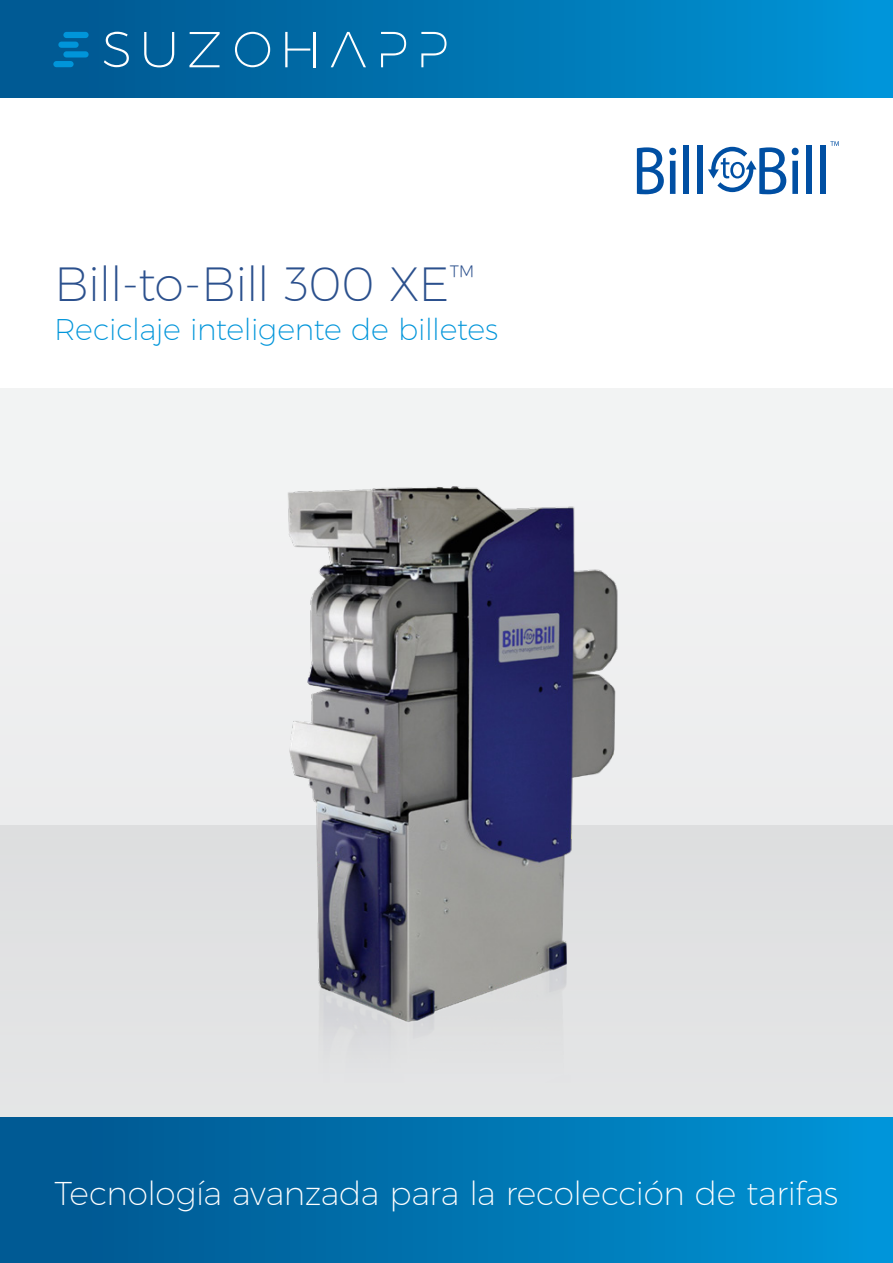
<style>
.page{position:relative;width:893px;height:1263px;background:#fff}
.page>*{position:absolute;margin:0;border:0;box-sizing:border-box;transform-origin:0 0}
.t1{font:200 48px "Montserrat";letter-spacing:-.025em;color:#2b508d}
.t2{font:200 33px "Montserrat";letter-spacing:-.015em;color:#fff}
.t3{font:200 30px "Montserrat";letter-spacing:-.015em;color:#0095da}
</style>
<div class="page">
<div style="left:0;top:389px;width:893px;height:734px;background:#f2f2f3"></div>
<div style="left:0;top:826px;width:893px;height:291px;background:#e2e3e4"></div>
<div style="left:0;top:1117px;width:893px;height:146px;background:linear-gradient(to right,#00548c,#0094d6)"></div>
<div style="left:0;top:0;width:893px;height:97px;background:linear-gradient(to right,#00548c,#0094d6)"></div>
<svg style="left:637px;top:147px;width:39px;height:47px"></svg>
<div style="left:684px;top:145px;width:5px;height:49px;background:#004fa3"></div>
<div style="left:697px;top:145px;width:6px;height:49px;background:#004fa3"></div>
<svg style="left:792px;top:148px;width:7px;height:46px"></svg>
<div style="left:806px;top:145px;width:6px;height:49px;background:#004fa3"></div>
<div style="left:820px;top:145px;width:5px;height:49px;background:#004fa3"></div>
<svg style="left:708px;top:147px;width:78px;height:47px"></svg>
<svg style="left:830px;top:141px;width:9px;height:5px"></svg>
<div style="left:63px;top:51px;width:26px;height:7px;background:#0095da;border-radius:3px"></div>
<div style="left:53px;top:61px;width:21px;height:6px;background:#0095da;border-radius:3px"></div>
<div style="left:63px;top:32px;width:26px;height:6px;background:#0095da;border-radius:3px"></div>
<svg style="left:58px;top:42px;width:21px;height:6px"></svg>
<svg style="left:144px;top:32px;width:30px;height:35px"></svg>
<svg style="left:235px;top:32px;width:35px;height:35px"></svg>
<svg style="left:189px;top:32px;width:31px;height:35px"></svg>
<hr style="left:313px;top:32px;width:3px;height:35px;background:#fff">
<svg style="left:331px;top:32px;width:35px;height:35px"></svg>
<svg style="left:381px;top:32px;width:25px;height:35px"></svg>
<svg style="left:104px;top:32px;width:25px;height:35px"></svg>
<svg style="left:421px;top:32px;width:25px;height:35px"></svg>
<svg style="left:285px;top:32px;width:25px;height:35px"></svg>
<img style="left:156px;top:486px;width:581px;height:547px">
<h1 class="t1" style="left:54px;top:255px;width:422px">Bill-to-Bill 300 XE<sup>™</sup></h1>
<p class="t3" style="left:54px;top:311px;width:446px">Reciclaje inteligente de billetes</p>
<p class="t2" style="left:55px;top:1173px;width:785px">Tecnología avanzada para la recolección de tarifas</p>
</div>
